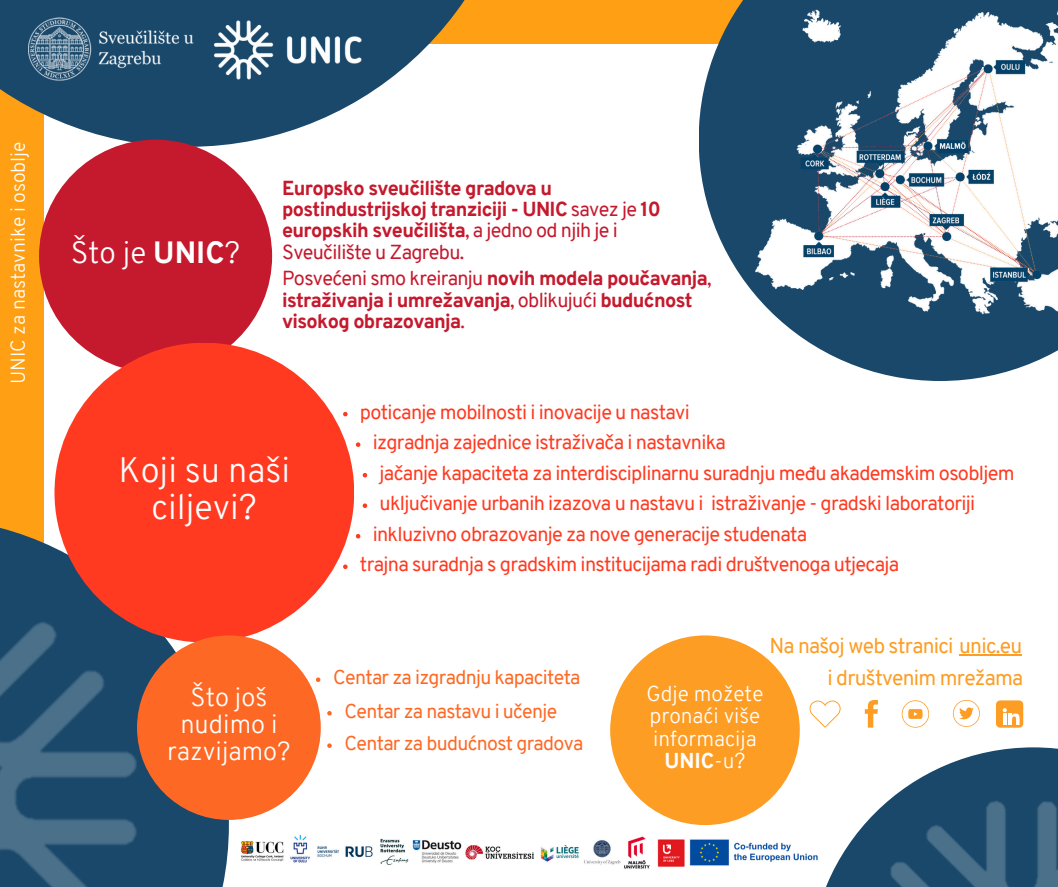
<style>
.page{position:relative;width:1058px;height:887px;background:#fff}
.page>*{position:absolute;margin:0;border:0;box-sizing:border-box;transform-origin:0 0}
.t1{font:300 34.5px/37.2px "Overpass";color:#fff;text-align:center}
.t2{font:300 30px "Overpass";color:#fff}
.t3{font:300 25.5px/27px "Overpass";color:#fff;text-align:center}
.t4{font:21px "Overpass";letter-spacing:-.035em;color:#fd9d24}
.t5{font:300 21px/22.5px "Overpass";color:#fff;text-align:center}
.t6{font:19.8px "Overpass";letter-spacing:-.035em;color:#ff3a21}
.t7{font:800 19.8px/21.3px "Overpass";letter-spacing:-.035em;color:#c5192d}
.t8{font:19.5px "Overpass";letter-spacing:-.035em;color:#fd6925}
.t9{font:300 19.5px "Overpass";color:#fff}
.s1{font-weight:800}
.s2{font-weight:400}
</style>
<div class="page">
<img style="left:229px;top:802px;width:580px;height:67px">
<svg style="left:809px;top:700px;width:32px;height:27px"></svg>
<svg style="left:864px;top:700px;width:14px;height:27px"></svg>
<svg style="left:901px;top:700px;width:28px;height:27px"></svg>
<svg style="left:952px;top:700px;width:27px;height:26px"></svg>
<div style="left:996px;top:700px;width:27px;height:27px;background:#fd9d24;border-radius:4px"></div>
<svg style="left:1002px;top:708px;width:17px;height:17px"></svg>
<div style="left:0;top:68px;width:43px;height:522px;background:#ff9f14"></div>
<div style="left:340px;top:0;width:523px;height:43px;background:#ff9f14"></div>
<svg style="left:698px;top:0;width:360px;height:381px;fill:#19486a"></svg>
<img style="left:748px;top:2px;width:310px;height:324px">
<svg style="left:0;top:0;width:522px;height:147px"></svg>
<img style="left:29px;top:0;width:351px;height:99px">
<svg style="left:809px;top:747px;width:249px;height:139px"></svg>
<svg style="left:0;top:518px;width:229px;height:368px;fill:#19486a"></svg>
<img style="left:0;top:544px;width:197px;height:342px">
<div style="left:610px;top:635px;width:189px;height:190px;background:#fd9d24;border-radius:50%"></div>
<img style="left:843px;top:765px;width:215px;height:121px">
<div style="left:39px;top:140px;width:233px;height:233px;background:#c5192d;border-radius:50%"></div>
<div style="left:54px;top:343px;width:300px;height:299px;background:#ff3a21;border-radius:50%"></div>
<div style="left:137px;top:635px;width:184px;height:184px;background:#fd6925;border-radius:50%"></div>
<hr style="left:959px;top:654px;width:62px;height:1px;background:#fd9d24">
<svg style="left:343px;top:564px;width:4px;height:5px"></svg>
<svg style="left:356px;top:534px;width:4px;height:4px"></svg>
<svg style="left:363px;top:503px;width:4px;height:5px"></svg>
<svg style="left:343px;top:412px;width:4px;height:4px"></svg>
<svg style="left:363px;top:473px;width:4px;height:4px"></svg>
<svg style="left:356px;top:442px;width:4px;height:5px"></svg>
<svg style="left:327px;top:711px;width:5px;height:4px"></svg>
<svg style="left:327px;top:743px;width:5px;height:5px"></svg>
<svg style="left:316px;top:677px;width:4px;height:5px"></svg>
<p class="t9" style="left:10px;top:384px;width:244px;rotate:-90deg">UNIC za nastavnike i osoblje</p>
<p class="t2" style="left:71px;top:241px;width:171px">Što je <span class="s1">UNIC</span>?</p>
<p class="t7" style="left:282px;top:179px;width:380px">Europsko sveučilište gradova u postindustrijskoj tranziciji - UNIC <span class="s2">savez je</span> 10 europskih sveučilišta<span class="s2">, a jedno od njih je i Sveučilište u Zagrebu.</span></p>
<p class="t7" style="left:282px;top:270px;width:431px"><span class="s2">Posvećeni smo kreiranju</span> novih modela poučavanja<span class="s2">, </span>istraživanja i umrežavanja<span class="s2">, oblikujući</span> budućnost visokog obrazovanja<span class="s2">.</span></p>
<h3 class="t6" style="left:360px;top:404px;width:331px">poticanje mobilnosti i inovacije u nastavi</h3>
<p class="t6" style="left:373px;top:434px;width:355px">izgradnja zajednice istraživača i nastavnika</p>
<h1 class="t1" style="left:118px;top:455px;width:173px">Koji su naši ciljevi?</h1>
<p class="t3" style="left:167px;top:686px;width:125px">Što još nudimo i razvijamo?</p>
<p class="t6" style="left:379px;top:465px;width:636px">jačanje kapaciteta za interdisciplinarnu suradnju među akademskim osobljem</p>
<p class="t6" style="left:379px;top:495px;width:597px">uključivanje urbanih izazova u nastavu i istraživanje - gradski laboratoriji</p>
<p class="t6" style="left:373px;top:526px;width:436px">inkluzivno obrazovanje za nove generacije studenata</p>
<p class="t6" style="left:360px;top:556px;width:541px">trajna suradnja s gradskim institucijama radi društvenoga utjecaja</p>
<p class="t8" style="left:333px;top:669px;width:249px">Centar za izgradnju kapaciteta</p>
<p class="t8" style="left:344px;top:703px;width:214px">Centar za nastavu i učenje</p>
<p class="t8" style="left:344px;top:735px;width:240px">Centar za budućnost gradova</p>
<h2 class="t5" style="left:646px;top:684px;width:119px">Gdje možete pronaći više informacija<br><span class="s1">UNIC</span>-u?</h2>
<p class="t4" style="left:769px;top:637px;width:254px">Na našoj web stranici unic.eu</p>
<p class="t4" style="left:827px;top:669px;width:197px">i društvenim mrežama</p>
</div>
